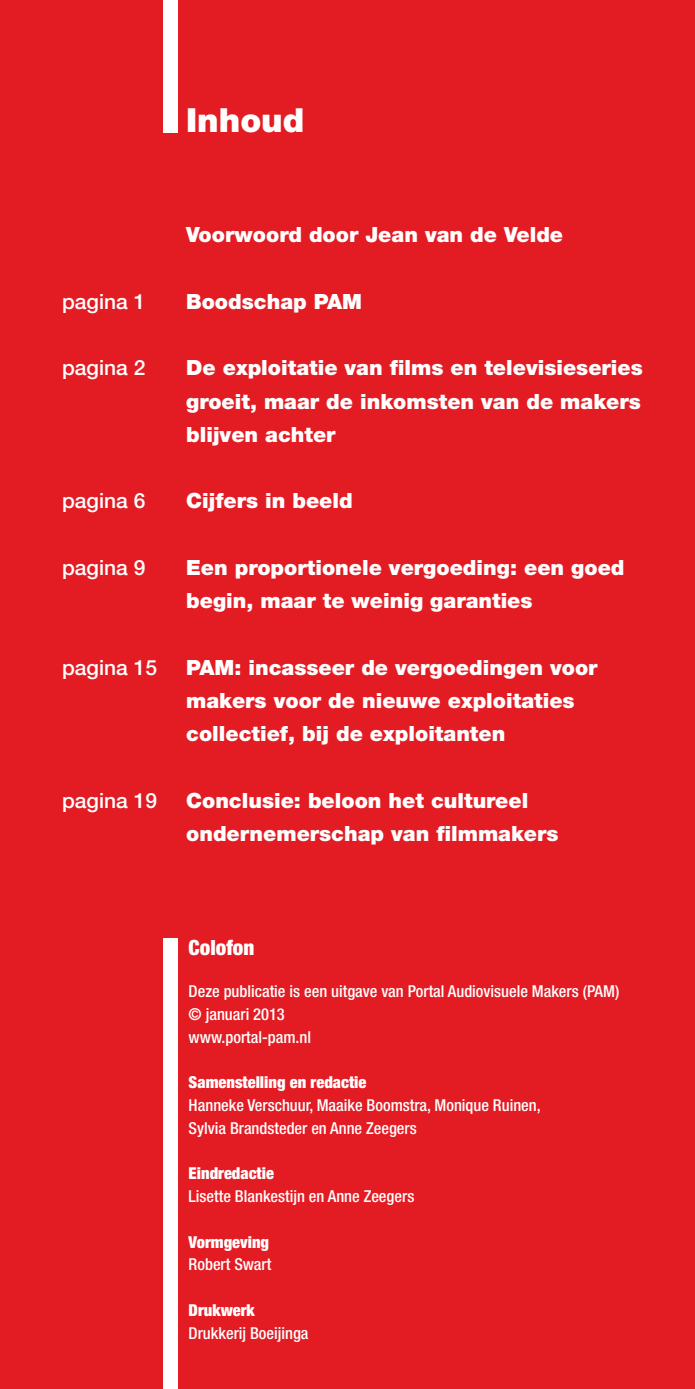
<style>
.page{position:relative;width:695px;height:1389px;background:#fff}
.page>*{position:absolute;margin:0;border:0;box-sizing:border-box;transform-origin:0 0}
.t1{font:900 33.25px "Helvetica Neue";color:#fff}
.t2{font:900 21px/33.2px "Helvetica Neue";color:#fff}
.t3{font:500 21px "Helvetica Neue";color:#fff}
.t4{font:900 condensed 21px "Helvetica Neue";color:#fff}
.t5{font:500 condensed 16.45px/22.8px "Helvetica Neue";color:#fff}
.t6{font:900 condensed 16.45px "Helvetica Neue";color:#fff}
</style>
<div class="page">
<div style="left:0;top:0;width:694px;height:1389px;background:#e31b23"></div>
<div style="left:163px;top:0;width:15px;height:132px;background:#fff"></div>
<div style="left:163px;top:938px;width:15px;height:451px;background:#fff"></div>
<h1 class="t1" style="left:186px;top:101px;width:120px">Inhoud</h1>
<p class="t2" style="left:186px;top:218px;width:378px">Voorwoord door Jean van de Velde</p>
<p class="t3" style="left:62px;top:289px;width:85px">pagina 1</p>
<p class="t2" style="left:186px;top:285px;width:177px">Boodschap PAM</p>
<p class="t3" style="left:62px;top:355px;width:85px">pagina 2</p>
<p class="t2" style="left:186px;top:351px;width:458px;text-align:justify">De exploitatie van films en televisieseries groeit, maar de inkomsten van de makers blijven achter</p>
<p class="t3" style="left:62px;top:488px;width:85px">pagina 6</p>
<p class="t2" style="left:186px;top:484px;width:168px">Cijfers in beeld</p>
<p class="t3" style="left:62px;top:555px;width:85px">pagina 9</p>
<p class="t2" style="left:186px;top:551px;width:440px">Een proportionele vergoeding: een goed begin, maar te weinig garanties</p>
<p class="t3" style="left:62px;top:655px;width:96px">pagina 15</p>
<p class="t2" style="left:186px;top:651px;width:413px">PAM: incasseer de vergoedingen voor makers voor de nieuwe exploitaties collectief, bij de exploitanten</p>
<p class="t3" style="left:62px;top:788px;width:96px">pagina 19</p>
<p class="t2" style="left:186px;top:784px;width:374px">Conclusie: beloon het cultureel ondernemerschap van filmmakers</p>
<p class="t4" style="left:189px;top:935px;width:67px">Colofon</p>
<p class="t5" style="left:189px;top:980px;width:432px">Deze publicatie is een uitgave van Portal Audiovisuele Makers (PAM) © januari 2013<br>www.portal-pam.nl</p>
<p class="t6" style="left:189px;top:1072px;width:179px">Samenstelling en redactie</p>
<p class="t5" style="left:189px;top:1094px;width:353px">Hanneke Verschuur, Maaike Boomstra, Monique Ruinen,<br>Sylvia Brandsteder en Anne Zeegers</p>
<p class="t6" style="left:189px;top:1163px;width:87px">Eindredactie</p>
<p class="t5" style="left:189px;top:1185px;width:227px">Lisette Blankestijn en Anne Zeegers</p>
<p class="t6" style="left:189px;top:1232px;width:82px">Vormgeving</p>
<p class="t5" style="left:189px;top:1253px;width:84px">Robert Swart</p>
<p class="t6" style="left:189px;top:1300px;width:68px">Drukwerk</p>
<p class="t5" style="left:189px;top:1321px;width:121px">Drukkerij Boeijinga</p>
</div>
